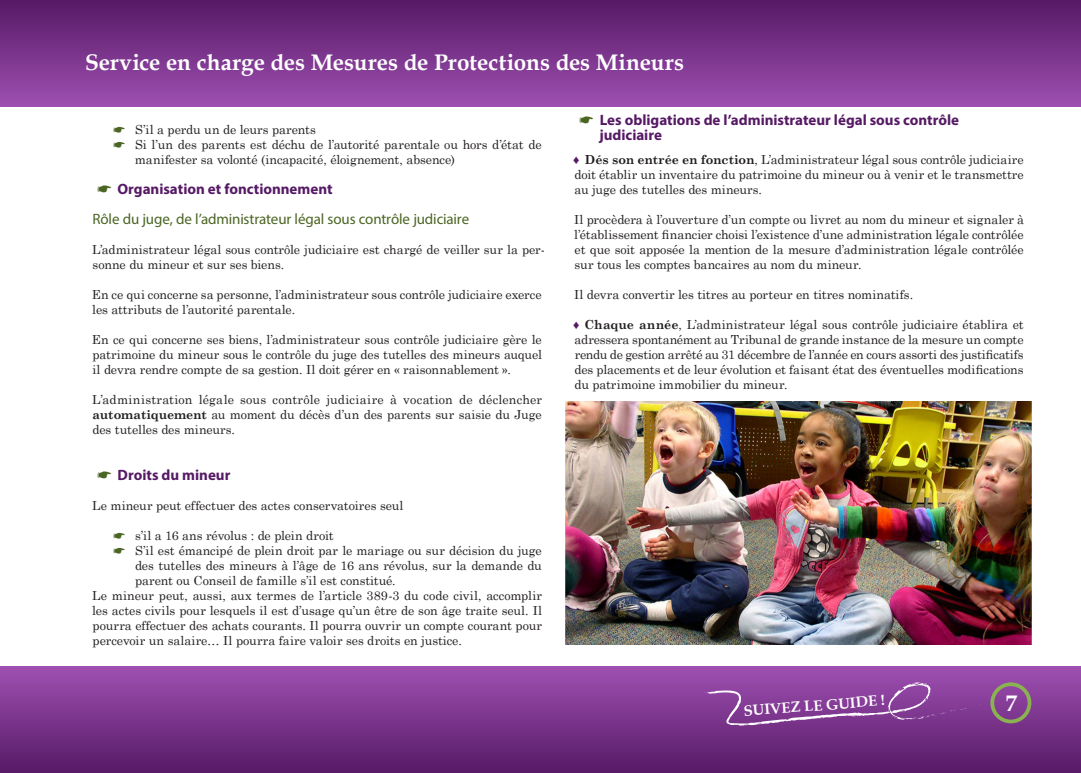
<style>
.page{position:relative;width:1081px;height:773px;background:#fff}
.page>*{position:absolute;margin:0;border:0;box-sizing:border-box;transform-origin:0 0}
.t1{font:700 22.5px "Book Antiqua";letter-spacing:.005em;color:#fff}
.t2{font:700 15px/15px "Myriad Pro";color:#561a65}
.t3{font:15px "Myriad Pro";letter-spacing:-.01em;color:#4b6523}
.t4{font:700 14.88px "Book Antiqua";color:#fff}
.t5{font:12.5px/15px "Century Schoolbook";letter-spacing:-.005em;color:#231f20;text-align:justify}
.s1{font-weight:700}
.s2{font-family:"Book Antiqua";color:#561a65}
</style>
<div class="page">
<img style="left:565px;top:401px;width:466px;height:243px">
<div style="left:0;top:666px;width:1081px;height:106px;background:linear-gradient(to bottom,#9f51b2,#581b67)"></div>
<div style="left:0;top:0;width:1081px;height:106px;background:linear-gradient(to bottom,#561965,#9d4fb0)"></div>
<div style="left:990px;top:682px;width:41px;height:41px;border:4px solid #8bb250;border-radius:50%"></div>
<svg style="left:704px;top:682px;width:266px;height:43px;background:#8d499e"></svg>
<h1 class="t1" style="left:85px;top:47px;width:600px">Service en charge des Mesures de Protections des Mineurs</h1>
<p class="t5" style="left:135px;top:121px;width:408px;text-align:left">S’il a perdu un de leurs parents<br>Si l’un des parents est déchu de l’autorité parentale ou hors d’état de manifester sa volonté (incapacité, éloignement, absence)</p>
<p class="t2" style="left:117px;top:181px;width:217px">Organisation et fonctionnement</p>
<p class="t3" style="left:92px;top:210px;width:378px">Rôle du juge, de l’administrateur légal sous contrôle judiciaire</p>
<p class="t5" style="left:92px;top:241px;width:454px">L’administrateur légal sous contrôle judiciaire est chargé de veiller sur la per&shy;sonne du mineur et sur ses biens.</p>
<p class="t5" style="left:92px;top:286px;width:451px">En ce qui concerne sa personne, l’administrateur sous contrôle judiciaire exerce les attributs de l’autorité parentale.</p>
<p class="t5" style="left:92px;top:331px;width:451px">En ce qui concerne ses biens, l’administrateur sous contrôle judiciaire gère le patrimoine du mineur sous le contrôle du juge des tutelles des mineurs auquel il devra rendre compte de sa gestion. Il doit gérer en « raisonnablement ».</p>
<p class="t5" style="left:92px;top:391px;width:451px">L’administration légale sous contrôle judiciaire à vocation de déclencher <span class="s1">automatiquement</span> au moment du décès d’un des parents sur saisie du Juge des tutelles des mineurs.</p>
<p class="t2" style="left:118px;top:466px;width:114px">Droits du mineur</p>
<p class="t5" style="left:92px;top:496px;width:313px">Le mineur peut effectuer des actes conservatoires seul</p>
<p class="t5" style="left:135px;top:526px;width:200px">s’il a 16 ans révolus : de plein droit</p>
<p class="t5" style="left:135px;top:541px;width:408px">S’il est émancipé de plein droit par le mariage ou sur décision du juge</p>
<p class="t5" style="left:135px;top:556px;width:408px">des tutelles des mineurs à l’âge de 16 ans révolus, sur la demande du</p>
<p class="t5" style="left:135px;top:571px;width:262px">parent ou Conseil de famille s’il est constitué.</p>
<p class="t5" style="left:92px;top:586px;width:451px">Le mineur peut, aussi, aux termes de l’article 389-3 du code civil, accomplir</p>
<p class="t5" style="left:92px;top:601px;width:451px">les actes civils pour lesquels il est d’usage qu’un être de son âge traite seul. Il</p>
<p class="t5" style="left:93px;top:616px;width:451px">pourra effectuer des achats courants. Il pourra ouvrir un compte courant pour</p>
<p class="t5" style="left:93px;top:631px;width:371px">percevoir un salaire… Il pourra faire valoir ses droits en justice.</p>
<p class="t2" style="left:599px;top:112px;width:361px">Les obligations de l’administrateur légal sous contrôle judiciaire</p>
<p class="t5" style="left:573px;top:151px;width:452px"><span class="s2">♦</span> <span class="s1">Dés son entrée en fonction</span>, L’administrateur légal sous contrôle judiciaire doit établir un inventaire du patrimoine du mineur ou à venir et le transmettre au juge des tutelles des mineurs.</p>
<p class="t5" style="left:574px;top:211px;width:451px">Il procèdera à l’ouverture d’un compte ou livret au nom du mineur et signaler à l’établissement financier choisi l’existence d’une administration légale contrôlée et que soit apposée la mention de la mesure d’administration légale contrôlée sur tous les comptes bancaires au nom du mineur.</p>
<p class="t5" style="left:574px;top:286px;width:340px">Il devra convertir les titres au porteur en titres nominatifs.</p>
<p class="t5" style="left:573px;top:316px;width:452px"><span class="s2">♦</span> <span class="s1">Chaque année</span>, L’administrateur légal sous contrôle judiciaire établira et adressera spontanément au Tribunal de grande instance de la mesure un compte rendu de gestion arrêté au 31 décembre de l’année en cours assorti des justificatifs des placements et de leur évolution et faisant état des éventuelles modifications du patrimoine immobilier du mineur.</p>
<p class="t4" style="left:743px;top:700px;width:143px;rotate:-4deg">SUIVEZ LE GUIDE !</p>
<h1 class="t1" style="left:1005px;top:688px;width:13px">7</h1>
</div>
